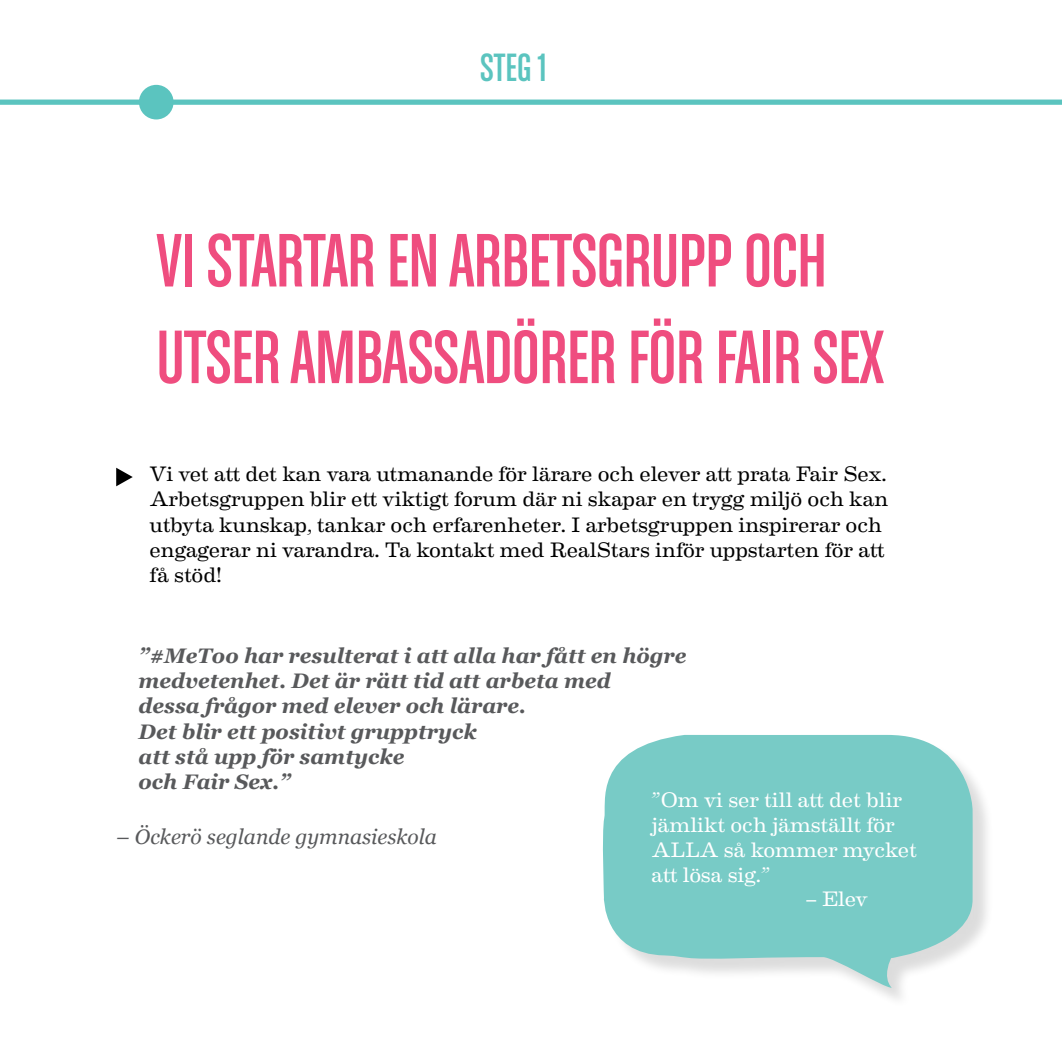
<style>
.page{position:relative;width:1062px;height:1062px;background:#fff}
.page>*{position:absolute;margin:0;border:0;box-sizing:border-box;transform-origin:0 0}
.t1{font:80.5px/96.6px "Chalet Comprime Cologne Sixty";letter-spacing:-.01em;color:#ef4d7f}
.t2{font:42px "Chalet Comprime Cologne Sixty";color:#5bc4bf}
.t3{font:21px/25.2px "Eames Century Modern";letter-spacing:-.005em;color:#000;scale:1.06 1}
.t4{font:italic 700 21px/25.2px "Georgia";color:#58595b}
.t5{font:21px/25.2px "Eames Century Modern";letter-spacing:-.005em;color:#fff;scale:1.06 1}
.t6{font:italic 21px "Georgia";color:#58595b}
</style>
<div class="page">
<div style="left:139px;top:85px;width:35px;height:34px;background:#5bc4bf;border-radius:50%"></div>
<div style="left:605px;top:737px;width:389px;height:272px;background:#000;opacity:.14"></div>
<svg style="left:603px;top:735px;width:369px;height:252px;background:#8bd1cd"></svg>
<svg style="left:116px;top:468px;width:17px;height:18px"></svg>
<div style="left:0;top:100px;width:1062px;height:5px;background:#5bc4bf"></div>
<h2 class="t2" style="left:480px;top:44px;width:68px">STEG 1</h2>
<h1 class="t1" style="left:156px;top:211px;width:729px">VI STARTAR EN ARBETSGRUPP OCH<br>UTSER AMBASSADÖRER FÖR FAIR SEX</h1>
<p class="t3" style="left:150px;top:460px;width:698px;text-indent:-33px">• Vi vet att det kan vara utmanande för lärare och elever att prata Fair Sex.<br>Arbetsgruppen blir ett viktigt forum där ni skapar en trygg miljö och kan utbyta kunskap, tankar och erfarenheter. I arbetsgruppen inspirerar och engagerar ni varandra. Ta kontakt med RealStars inför uppstarten för att få stöd!</p>
<p class="t4" style="left:138px;top:642px;width:549px">”#MeToo har resulterat i att alla har fått en högre medvetenhet. Det är rätt tid att arbeta med<br>dessa frågor med elever och lärare.<br>Det blir ett positivt grupptryck<br>att stå upp för samtycke<br>och Fair Sex.”</p>
<p class="t6" style="left:116px;top:821px;width:322px">– Öckerö seglande gymnasieskola</p>
<p class="t5" style="left:651px;top:785px;width:252px">”Om vi ser till att det blir jämlikt och jämställt för<br>ALLA så kommer mycket att lösa sig.”</p>
<p class="t5" style="left:806px;top:884px;width:60px">– Elev</p>
</div>
